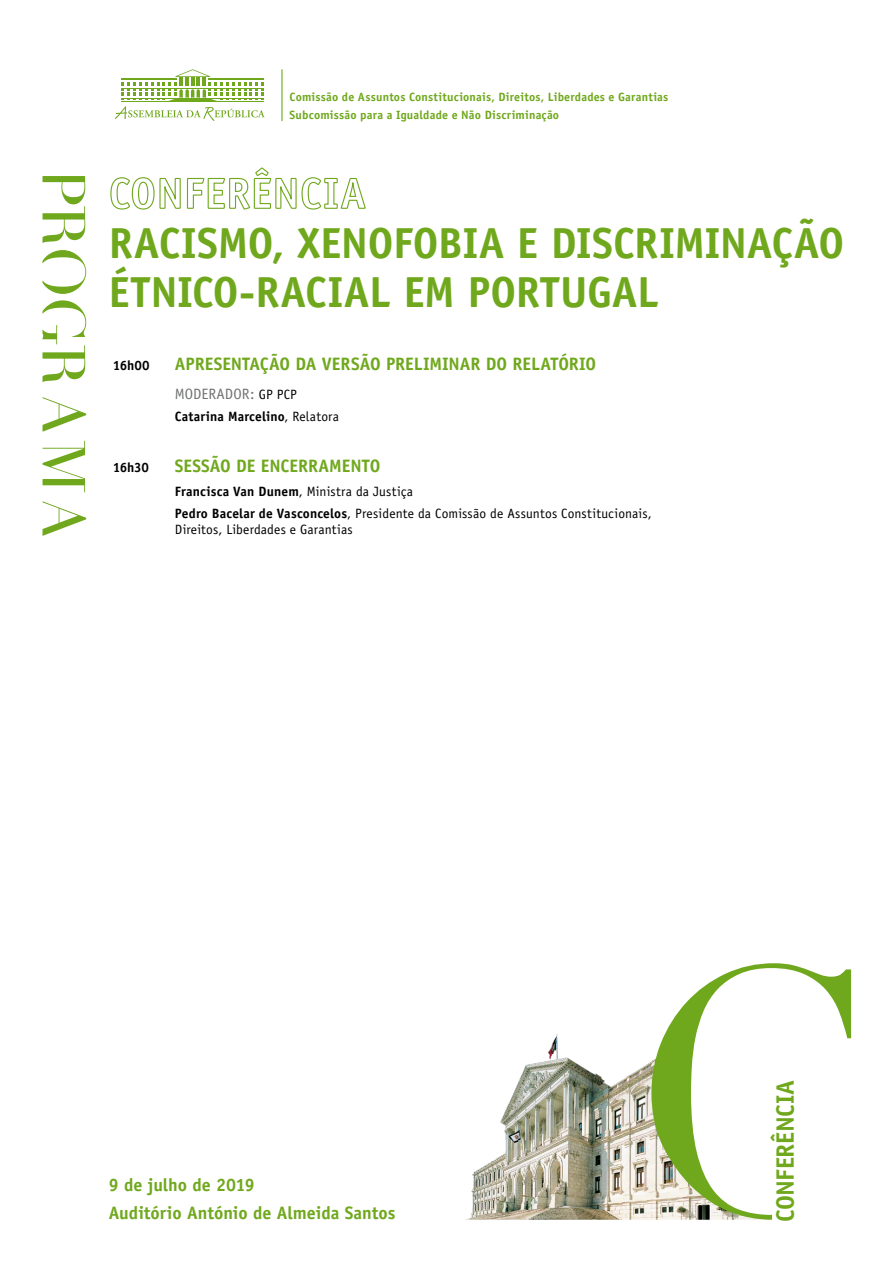
<style>
.page{position:relative;width:893px;height:1263px;background:#fff}
.page>*{position:absolute;margin:0;border:0;box-sizing:border-box;transform-origin:0 0}
.t1{font:700 43.5px/49.5px "Officina Sans";letter-spacing:-.01em;color:#70a81d}
.t2{font:700 25.2px "Officina Sans";letter-spacing:-.02em;color:#70a81d}
.t3{font:700 18px/28px "Officina Sans";color:#70a81d}
.t4{font:15px "Officina Sans";color:#707172}
.t5{font:13.5px/21.6px "Officina Sans";letter-spacing:.01em;color:#000}
.t6{font:700 13.5px "Officina Sans";letter-spacing:.01em;color:#000}
.t7{font:700 12px/18px "Officina Sans";letter-spacing:.015em;color:#70a81d}
.s1{font-size:13.5px;color:#000}
.s2{font-weight:400}
.s3{font-weight:700}
</style>
<div class="page">
<img style="left:465px;top:1034px;width:186px;height:186px">
<svg style="left:651px;top:963px;width:200px;height:257px"></svg>
<svg style="left:110px;top:167px;width:256px;height:43px"></svg>
<svg style="left:43px;top:176px;width:43px;height:360px"></svg>
<svg style="left:115px;top:69px;width:150px;height:52px"></svg>
<hr style="left:122px;top:78px;width:55px;height:1px;background:#70a81d">
<hr style="left:209px;top:78px;width:55px;height:1px;background:#70a81d">
<hr style="left:281px;top:69px;width:2px;height:52px;background:#70a81d">
<p class="t7" style="left:290px;top:88px;width:380px">Comissão de Assuntos Constitucionais, Direitos, Liberdades e Garantias<br>Subcomissão para a Igualdade e Não Discriminação</p>
<h1 class="t1" style="left:109px;top:218px;width:737px">RACISMO, XENOFOBIA E DISCRIMINAÇÃO<br>ÉTNICO-RACIAL EM PORTUGAL</h1>
<p class="t6" style="left:113px;top:357px;width:38px">16h00</p>
<h3 class="t3" style="left:175px;top:350px;width:423px">APRESENTAÇÃO DA VERSÃO PRELIMINAR DO RELATÓRIO</h3>
<p class="t4" style="left:175px;top:385px;width:124px">MODERADOR: <span class="s1">GP PCP</span></p>
<p class="t6" style="left:175px;top:408px;width:166px">Catarina Marcelino<span class="s2">, Relatora</span></p>
<p class="t6" style="left:113px;top:458px;width:38px">16h30</p>
<h3 class="t3" style="left:175px;top:451px;width:207px">SESSÃO DE ENCERRAMENTO</h3>
<p class="t5" style="left:175px;top:481px;width:478px"><span class="s3">Francisca Van Dunem</span>, Ministra da Justiça<br><span class="s3">Pedro Bacelar de Vasconcelos</span>, Presidente da Comissão de Assuntos Constitucionais,</p>
<p class="t5" style="left:175px;top:519px;width:180px">Direitos, Liberdades e Garantias</p>
<h3 class="t3" style="left:109px;top:1171px;width:288px">9 de julho de 2019<br>Auditório António de Almeida Santos</h3>
<h2 class="t2" style="left:769px;top:1222px;width:144px;rotate:-90deg">CONFERÊNCIA</h2>
</div>
